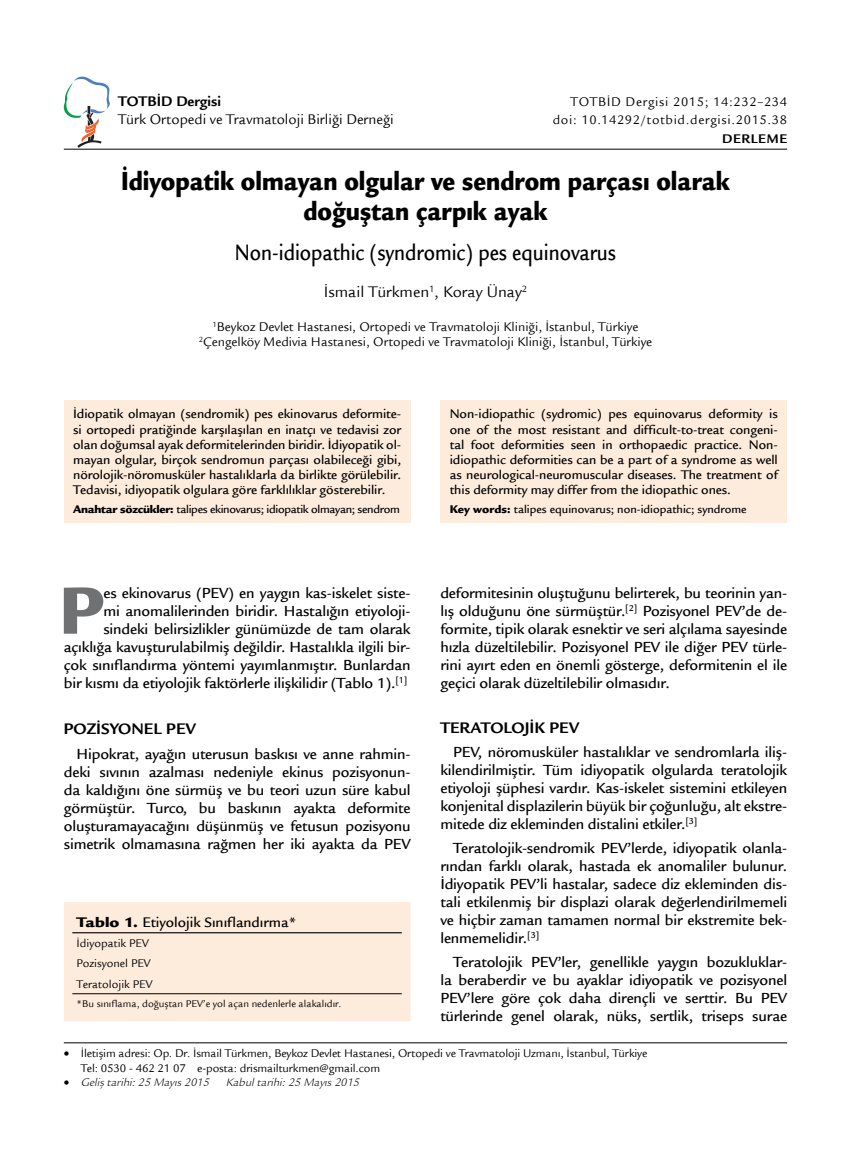
<style>
.page{position:relative;width:851px;height:1149px;background:#fff}
.page>*{position:absolute;margin:0;border:0;box-sizing:border-box;transform-origin:0 0}
.t1{font:900 72.6px "Legacy Sans Std";color:#707172}
.t2{font:900 28.5px/30px "Legacy Sans Std";color:#000;text-align:center;scale:.85 1}
.t3{font:500 24px "Legacy Sans Std";color:#000;scale:.85 1}
.t4{font:700 16.5px "Legacy Sans Std";color:#000}
.t5{font:16.5px "Legacy Sans Std";color:#000}
.t6{font:500 15.75px/18px "Legacy Sans Std";letter-spacing:-.01em;color:#000;text-align:justify}
.t7{font:15px "Legacy Sans Std";color:#000}
.t8{font:500 15px "Legacy Sans Std";color:#000}
.t9{font:700 15px "Legacy Sans Std";color:#000}
.t10{font:500 13.5px/15px "Legacy Sans Std";letter-spacing:-.005em;color:#000;text-align:justify}
.t11{font:13.5px/15px "Legacy Sans Std";color:#000;text-align:center}
.t12{font:13.5px/18.5px "Legacy Sans Std";letter-spacing:.05em;color:#000;text-align:right}
.t13{font:700 13.5px "Legacy Sans Std";letter-spacing:.05em;color:#000}
.t14{font:12px/20.2px "Legacy Sans Std";letter-spacing:-.01em;color:#000}
.t15{font:500 12px "Legacy Sans Std";letter-spacing:-.015em;color:#000}
.t16{font:italic 12px "ITC Legacy Sans Std";color:#000}
.t17{font:10.5px "Legacy Sans Std";color:#000}
.s1{font-weight:900}
</style>
<div class="page">
<hr style="left:64px;top:149px;width:723px;height:1px;background:#000">
<hr style="left:64px;top:1042px;width:723px;height:1px;background:#000">
<svg style="left:64px;top:77px;width:46px;height:70px"></svg>
<div style="left:64px;top:399px;width:346px;height:123px;background:#fdebdb"></div>
<div style="left:440px;top:399px;width:347px;height:123px;background:#fdebdb"></div>
<div style="left:64px;top:902px;width:346px;height:118px;background:#fdebdb"></div>
<hr style="left:72px;top:931px;width:329px;height:2px;background:#000">
<hr style="left:72px;top:993px;width:329px;height:1px;background:#000">
<p class="t9" style="left:118px;top:93px;width:104px">TOTBİD Dergisi</p>
<p class="t7" style="left:118px;top:111px;width:277px">Türk Ortopedi ve Travmatoloji Birliği Derneği</p>
<p class="t12" style="left:552px;top:92px;width:236px">TOTBİD Dergisi 2015; 14:232–234 doi: 10.14292/totbid.dergisi.2015.38</p>
<p class="t13" style="left:722px;top:131px;width:67px">DERLEME</p>
<h2 class="t2" style="left:121px;top:166px;width:717px">İdiyopatik olmayan olgular ve sendrom parçası olarak doğuştan çarpık ayak</h2>
<h3 class="t3" style="left:235px;top:238px;width:450px">Non-idiopathic (syndromic) pes equinovarus</h3>
<p class="t5" style="left:324px;top:282px;width:205px">İsmail Türkmen<sup>1</sup>, Koray Ünay<sup>2</sup></p>
<p class="t11" style="left:199px;top:319px;width:455px"><sup>1</sup>Beykoz Devlet Hastanesi, Ortopedi ve Travmatoloji Kliniği, İstanbul, Türkiye<br><sup>2</sup>Çengelköy Medivia Hastanesi, Ortopedi ve Travmatoloji Kliniği, İstanbul, Türkiye</p>
<p class="t10" style="left:73px;top:407px;width:329px">İdiopatik olmayan (sendromik) pes ekinovarus deformite&shy;si ortopedi pratiğinde karşılaşılan en inatçı ve tedavisi zor olan doğumsal ayak deformitelerinden biridir. İdiyopatik ol&shy;mayan olgular, birçok sendromun parçası olabileceği gibi, nörolojik-nöromusküler hastalıklarla da birlikte görülebilir.<br>Tedavisi, idiyopatik olgulara göre farklılıklar gösterebilir.</p>
<p class="t15" style="left:73px;top:502px;width:328px"><span class="s1">Anahtar sözcükler:</span> talipes ekinovarus; idiopatik olmayan; sendrom</p>
<p class="t10" style="left:449px;top:407px;width:329px">Non-idiopathic (sydromic) pes equinovarus deformity is one of the most resistant and difficult-to-treat congeni&shy;tal foot deformities seen in orthopaedic practice. Non&shy;idiopathic deformities can be a part of a syndrome as well as neurological-neuromuscular diseases. The treatment of this deformity may differ from the idiopathic ones.</p>
<p class="t15" style="left:449px;top:502px;width:298px"><span class="s1">Key words:</span> talipes equinovarus; non-idiopathic; syndrome</p>
<p class="t6" style="left:64px;top:583px;width:348px;text-align:right">es ekinovarus (PEV) en yaygın kas-iskelet siste-<br>mi anomalilerinden biridir. Hastalığın etiyoloji&shy;sindeki belirsizlikler günümüzde de tam olarak açıklığa kavuşturulabilmiş değildir. Hastalıkla ilgili bir&shy;çok sınıflandırma yöntemi yayımlanmıştır. Bunlardan bir kısmı da etiyolojik faktörlerle ilişkilidir (Tablo 1).<sup>[1]</sup></p>
<p class="t4" style="left:64px;top:719px;width:133px">POZİSYONEL PEV</p>
<p class="t6" style="left:64px;top:745px;width:348px;text-indent:13px">Hipokrat, ayağın uterusun baskısı ve anne rahmin&shy;deki sıvının azalması nedeniyle ekinus pozisyonun&shy;da kaldığını öne sürmüş ve bu teori uzun süre kabul görmüştür. Turco, bu baskının ayakta deformite oluşturamayacağını düşünmüş ve fetusun pozisyonu simetrik olmamasına rağmen her iki ayakta da PEV</p>
<h1 class="t1" style="left:59px;top:567px;width:47px">P</h1>
<p class="t8" style="left:77px;top:913px;width:221px"><span class="s1">Tablo 1.</span> Etiyolojik Sınıflandırma*</p>
<p class="t14" style="left:77px;top:933px;width:77px">İdiyopatik PEV<br>Pozisyonel PEV<br>Teratolojik PEV</p>
<p class="t17" style="left:77px;top:997px;width:266px">*Bu sınıflama, doğuştan PEV’e yol açan nedenlerle alakalıdır.</p>
<p class="t6" style="left:440px;top:583px;width:348px">deformitesinin oluştuğunu belirterek, bu teorinin yan&shy;lış olduğunu öne sürmüştür.<sup>[2]</sup> Pozisyonel PEV’de de&shy;formite, tipik olarak esnektir ve seri alçılama sayesinde hızla düzeltilebilir. Pozisyonel PEV ile diğer PEV türle&shy;rini ayırt eden en önemli gösterge, deformitenin el ile geçici olarak düzeltilebilir olmasıdır.</p>
<p class="t4" style="left:440px;top:718px;width:140px">TERATOLOJİK PEV</p>
<p class="t6" style="left:440px;top:743px;width:348px;text-indent:13px">PEV, nöromusküler hastalıklar ve sendromlarla iliş&shy;kilendirilmiştir. Tüm idiyopatik olgularda teratolojik etiyoloji şüphesi vardır. Kas-iskelet sistemini etkileyen konjenital displazilerin büyük bir çoğunluğu, alt ekstre&shy;mitede diz ekleminden distalini etkiler.<sup>[3]</sup></p>
<p class="t6" style="left:440px;top:839px;width:348px;text-indent:13px">Teratolojik-sendromik PEV’lerde, idiyopatik olanla&shy;rından farklı olarak, hastada ek anomaliler bulunur.<br>İdiyopatik PEV’li hastalar, sadece diz ekleminden dis&shy;tali etkilenmiş bir displazi olarak değerlendirilmemeli ve hiçbir zaman tamamen normal bir ekstremite bek&shy;lenmemelidir.<sup>[3]</sup></p>
<p class="t6" style="left:440px;top:953px;width:348px;text-indent:13px">Teratolojik PEV’ler, genellikle yaygın bozukluklar&shy;la beraberdir ve bu ayaklar idiyopatik ve pozisyonel PEV’lere göre çok daha dirençli ve serttir. Bu PEV türlerinde genel olarak, nüks, sertlik, triseps surae</p>
<p class="t14" style="left:81px;top:1046px;width:568px;line-height:14.4px;text-indent:-17px">• İletişim adresi: Op. Dr. İsmail Türkmen, Beykoz Devlet Hastanesi, Ortopedi ve Travmatoloji Uzmanı, İstanbul, Türkiye<br>Tel: 0530 - 462 21 07 e-posta: drismailturkmen@gmail.com</p>
<p class="t16" style="left:64px;top:1075px;width:147px">• Geliş tarihi: 25 Mayıs 2015</p>
<p class="t16" style="left:226px;top:1075px;width:135px">Kabul tarihi: 25 Mayıs 2015</p>
</div>
